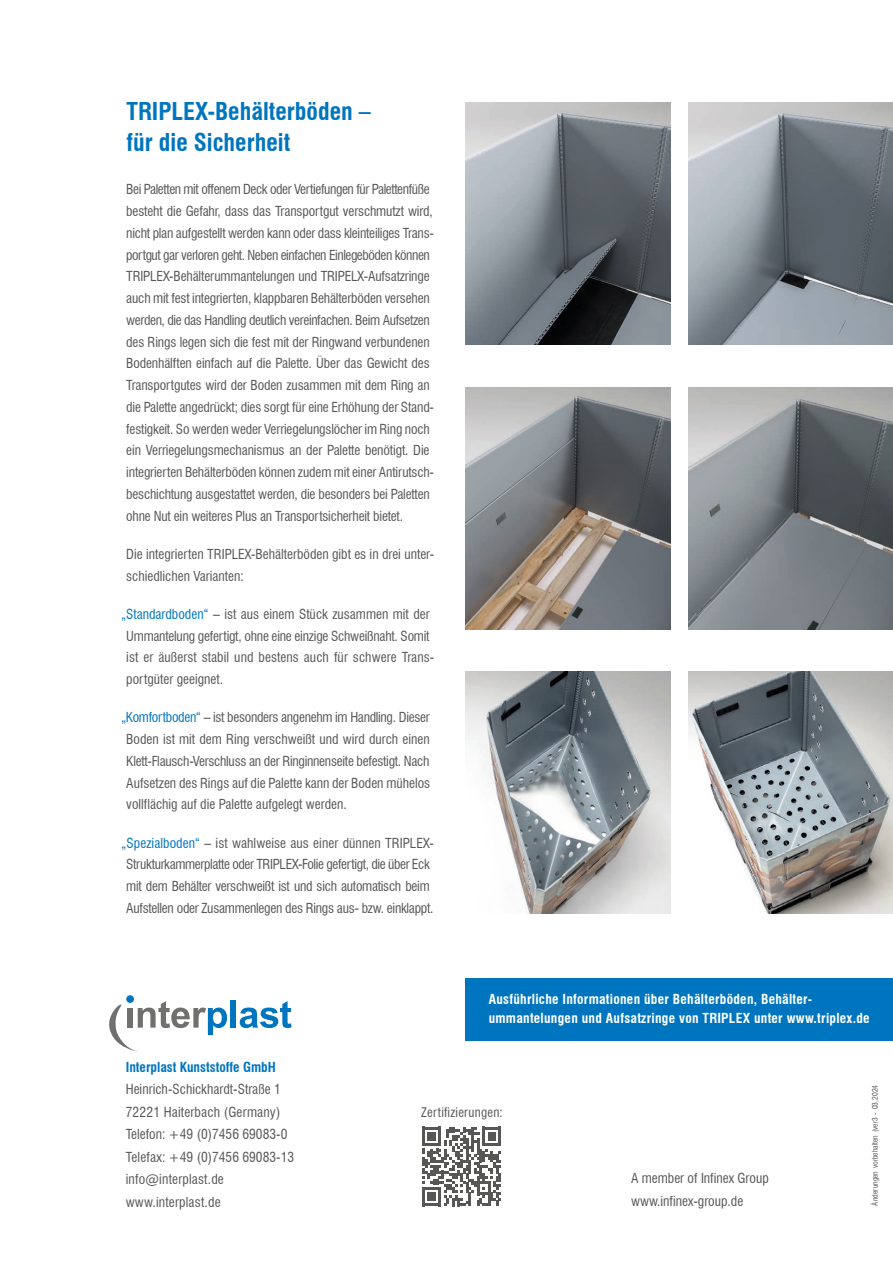
<style>
.page{position:relative;width:893px;height:1263px;background:#fff}
.page>*{position:absolute;margin:0;border:0;box-sizing:border-box;transform-origin:0 0}
.t1{font:700 condensed 24px/31.5px "Swiss 721 BT";color:#0075bf}
.t2{font:condensed 13.5px/21.8px "Swiss 721 BT";letter-spacing:-.01em;color:#575756}
.t3{font:condensed 13.5px/22.5px "Swiss 721 BT";letter-spacing:.015em;color:#575756}
.t4{font:700 condensed 13.5px/19.5px "Swiss 721 BT";letter-spacing:.02em;color:#fff}
.t5{font:700 condensed 13.5px "Swiss 721 BT";color:#0075bf}
.t6{font:condensed 12.9px "Swiss 721 BT";letter-spacing:.015em;color:#575756}
.t7{font:condensed 7.5px "Swiss 721 BT";color:#575756}
.s1{color:#0075bf}
</style>
<div class="page">
<img style="left:688px;top:672px;width:205px;height:242px">
<img style="left:466px;top:672px;width:205px;height:242px">
<img style="left:689px;top:387px;width:204px;height:242px">
<img style="left:466px;top:387px;width:205px;height:242px">
<img style="left:689px;top:102px;width:204px;height:242px">
<img style="left:466px;top:102px;width:205px;height:242px">
<div style="left:466px;top:978px;width:427px;height:63px;background:#0075bf"></div>
<svg style="left:422px;top:1127px;width:79px;height:79px"></svg>
<div style="left:231px;top:1000px;width:5px;height:28px;background:#0075bf"></div>
<svg style="left:240px;top:1001px;width:52px;height:27px"></svg>
<svg style="left:109px;top:1001px;width:118px;height:50px"></svg>
<div style="left:126px;top:995px;width:8px;height:8px;background:#0075bf;border-radius:50%"></div>
<h1 class="t1" style="left:127px;top:95px;width:246px">TRIPLEX-Behälterböden – für die Sicherheit</h1>
<p class="t2" style="left:126px;top:178px;width:309px">Bei Paletten mit offenem Deck oder Vertiefungen für Palettenfüße besteht die Gefahr, dass das Transportgut verschmutzt wird, nicht plan aufgestellt werden kann oder dass kleinteiliges Trans&shy;portgut gar verloren geht. Neben einfachen Einlegeböden können TRIPLEX-Behälterummantelungen und TRIPELX-Aufsatzringe auch mit fest integrierten, klappbaren Behälterböden versehen werden, die das Handling deutlich vereinfachen. Beim Aufsetzen des Rings legen sich die fest mit der Ringwand verbundenen Bodenhälften einfach auf die Palette. Über das Gewicht des Transportgutes wird der Boden zusammen mit dem Ring an die Palette angedrückt; dies sorgt für eine Erhöhung der Stand&shy;festigkeit. So werden weder Verriegelungslöcher im Ring noch ein Verriegelungsmechanismus an der Palette benötigt. Die integrierten Behälterböden können zudem mit einer Antirutsch&shy;beschichtung ausgestattet werden, die besonders bei Paletten ohne Nut ein weiteres Plus an Transportsicherheit bietet.</p>
<p class="t2" style="left:126px;top:543px;width:309px">Die integrierten TRIPLEX-Behälterböden gibt es in drei unter&shy;schiedlichen Varianten:</p>
<p class="t2" style="left:126px;top:603px;width:310px;text-indent:-5px"><span class="s1">„Standardboden“</span> – ist aus einem Stück zusammen mit der Ummantelung gefertigt, ohne eine einzige Schweißnaht. Somit ist er äußerst stabil und bestens auch für schwere Trans&shy;portgüter geeignet.</p>
<p class="t2" style="left:126px;top:706px;width:305px;text-align:justify;text-indent:-5px"><span class="s1">„Komfortboden“</span> – ist besonders angenehm im Handling. Dieser Boden ist mit dem Ring verschweißt und wird durch einen Klett-Flausch-Verschluss an der Ringinnenseite befestigt. Nach Aufsetzen des Rings auf die Palette kann der Boden mühelos vollflächig auf die Palette aufgelegt werden.</p>
<p class="t2" style="left:121px;top:832px;width:314px;text-align:center"><span class="s1">„Spezialboden“</span> – ist wahlweise aus einer dünnen TRIPLEX-Strukturkammerplatte oder TRIPLEX-Folie gefertigt, die über Eck mit dem Behälter verschweißt ist und sich automatisch beim Aufstellen oder Zusammenlegen des Rings aus- bzw. einklappt.</p>
<p class="t4" style="left:489px;top:989px;width:382px">Ausführliche Informationen über Behälterböden, Behälter&shy;ummantelungen und Aufsatzringe von TRIPLEX unter www.triplex.de</p>
<p class="t5" style="left:126px;top:1059px;width:152px">Interplast Kunststoffe GmbH</p>
<p class="t3" style="left:126px;top:1078px;width:170px">Heinrich-Schickhardt-Straße 1<br>72221 Haiterbach (Germany)<br>Telefon: +49 (0)7456 69083-0<br>Telefax: +49 (0)7456 69083-13 info@interplast.de www.interplast.de</p>
<p class="t6" style="left:421px;top:1104px;width:83px">Zertifizierungen:</p>
<p class="t2" style="left:631px;top:1167px;width:139px;line-height:22.5px">A member of Infinex Group www.infinex-group.de</p>
<p class="t7" style="left:871px;top:1205px;width:122px;rotate:-90deg">Änderungen vorbehalten (ver3 - 03.2024</p>
</div>
